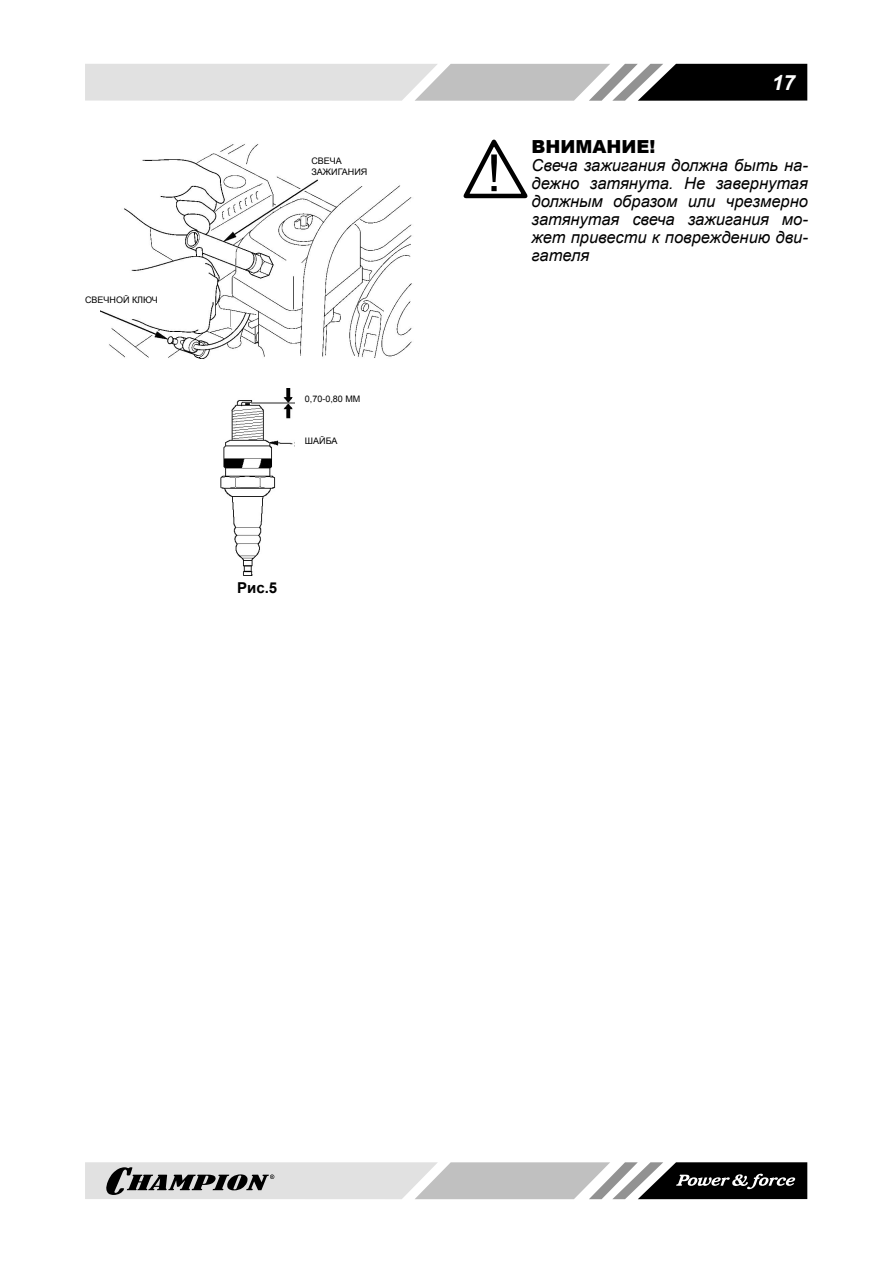
<style>
.page{position:relative;width:893px;height:1263px;background:#fff}
.page>*{position:absolute;margin:0;border:0;box-sizing:border-box;transform-origin:0 0}
.t1{font:italic 700 21px "Arial";color:#fff}
.t2{font:900 18px "Arial";color:#000}
.t3{font:italic 16.5px/18px "Arial";color:#000;text-align:justify}
.t4{font:700 15px "Arial";color:#000}
.t5{font:9px/10.8px "Arial";color:#000}
</style>
<div class="page">
<svg style="left:85px;top:64px;width:722px;height:37px;background:#ababab"></svg>
<svg style="left:85px;top:1162px;width:722px;height:37px;background:#a2a2a2"></svg>
<img style="left:101px;top:144px;width:311px;height:215px">
<img style="left:220px;top:388px;width:74px;height:187px">
<svg style="left:463px;top:139px;width:65px;height:60px"></svg>
<p class="t5" style="left:85px;top:295px;width:74px">СВЕЧНОЙ КЛЮЧ</p>
<p class="t5" style="left:311px;top:155px;width:57px">СВЕЧА<br>ЗАЖИГАНИЯ</p>
<p class="t5" style="left:305px;top:393px;width:57px">0,70-0,80 MM</p>
<p class="t5" style="left:305px;top:436px;width:34px">ШАЙБА</p>
<p class="t4" style="left:237px;top:578px;width:42px">Рис.5</p>
<p class="t1" style="left:772px;top:70px;width:25px">17</p>
<p class="t2" style="left:531px;top:134px;width:125px">ВНИМАНИЕ!</p>
<p class="t3" style="left:531px;top:157px;width:278px">Свеча зажигания должна быть на&shy;дежно затянута. Не завернутая должным образом или чрезмерно затянутая свеча зажигания мо&shy;жет привести к повреждению дви&shy;гателя</p>
</div>
